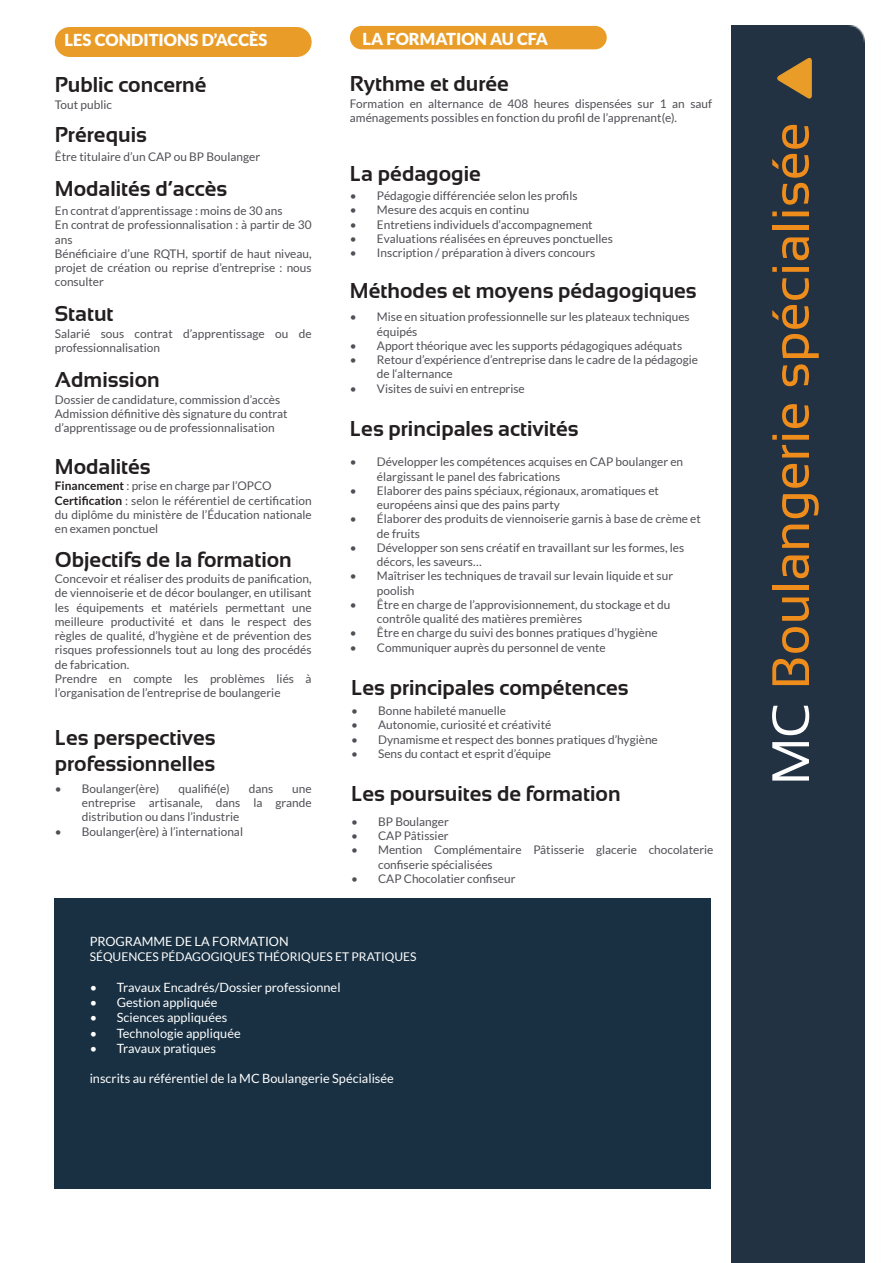
<style>
.page{position:relative;width:893px;height:1263px;background:#fff}
.page>*{position:absolute;margin:0;border:0;box-sizing:border-box;transform-origin:0 0}
.t1{font:52.5px "Sansation";color:#ef8d1c}
.t2{font:700 21.45px/25.8px "Sansation";color:#231f20}
.t3{font:900 16.5px "Lato";color:#fff}
.t4{font:12.75px "Lato";color:#fff}
.t5{font:12px "Lato";color:#fff}
.t6{font:11.85px/14.2px "Lato";color:#504f55}
.s1{font-weight:700;color:#231f20}
.s2{color:#fff}
</style>
<div class="page">
<div style="left:731px;top:26px;width:134px;height:1237px;background:#233242"></div>
<div style="left:55px;top:899px;width:656px;height:290px;background:#183042"></div>
<svg style="left:777px;top:57px;width:35px;height:42px"></svg>
<div style="left:350px;top:26px;width:257px;height:23px;background:#e99d28;border-radius:12px"></div>
<div style="left:55px;top:27px;width:257px;height:30px;background:#e99d28;border-radius:15px"></div>
<p class="t3" style="left:65px;top:30px;width:204px">LES CONDITIONS D’ACCÈS</p>
<p class="t2" style="left:55px;top:72px;width:153px">Public concerné</p>
<p class="t6" style="left:55px;top:97px;width:59px">Tout public</p>
<p class="t2" style="left:55px;top:122px;width:93px">Prérequis</p>
<p class="t6" style="left:55px;top:150px;width:207px">Être titulaire d’un CAP ou BP Boulanger</p>
<p class="t2" style="left:55px;top:176px;width:174px">Modalités d’accès</p>
<p class="t6" style="left:55px;top:204px;width:229px">En contrat d’apprentissage : moins de 30 ans</p>
<p class="t6" style="left:55px;top:218px;width:258px">En contrat de professionnalisation : à partir de 30 ans</p>
<p class="t6" style="left:55px;top:246px;width:258px;text-align:justify">Bénéficiaire d’une RQTH, sportif de haut niveau, projet de création ou reprise d’entreprise : nous consulter</p>
<p class="t2" style="left:55px;top:301px;width:60px">Statut</p>
<p class="t6" style="left:55px;top:326px;width:258px">Salarié sous contrat d’apprentissage ou de professionnalisation</p>
<p class="t2" style="left:55px;top:367px;width:106px">Admission</p>
<p class="t6" style="left:55px;top:392px;width:227px">Dossier de candidature, commission d’accès</p>
<p class="t6" style="left:55px;top:406px;width:234px">Admission définitive dès signature du contrat</p>
<p class="t6" style="left:55px;top:421px;width:221px">d’apprentissage ou de professionnalisation</p>
<p class="t2" style="left:55px;top:453px;width:97px">Modalités</p>
<p class="t6" style="left:55px;top:479px;width:218px"><span class="s1">Financement</span> : prise en charge par l’OPCO</p>
<p class="t6" style="left:55px;top:493px;width:258px;text-align:justify"><span class="s1">Certification</span> : selon le référentiel de certification du diplôme du ministère de l’Éducation nationale en examen ponctuel</p>
<p class="t2" style="left:55px;top:546px;width:238px">Objectifs de la formation</p>
<p class="t6" style="left:55px;top:572px;width:258px;text-align:justify">Concevoir et réaliser des produits de panification, de viennoiserie et de décor boulanger, en utilisant les équipements et matériels permettant une meilleure productivité et dans le respect des règles de qualité, d’hygiène et de prévention des risques professionnels tout au long des procédés de fabrication.</p>
<p class="t6" style="left:55px;top:671px;width:258px">Prendre en compte les problèmes liés à l’organisation de l’entreprise de boulangerie</p>
<p class="t2" style="left:55px;top:725px;width:162px">Les perspectives professionnelles</p>
<p class="t6" style="left:55px;top:781px;width:106px">• Boulanger(ère)</p>
<p class="t6" style="left:178px;top:781px;width:53px">qualifié(e)</p>
<p class="t6" style="left:249px;top:781px;width:26px">dans</p>
<p class="t6" style="left:82px;top:781px;width:231px;text-align:justify;text-indent:210px">une entreprise artisanale, dans la grande distribution ou dans l’industrie</p>
<p class="t6" style="left:55px;top:824px;width:190px">• Boulanger(ère) à l’international</p>
<p class="t3" style="left:363px;top:29px;width:187px">LA FORMATION AU CFA</p>
<p class="t2" style="left:350px;top:71px;width:161px">Rythme et durée</p>
<p class="t6" style="left:350px;top:97px;width:364px">Formation en alternance de 408 heures dispensées sur 1 an sauf aménagements possibles en fonction du profil de l’apprenant(e).</p>
<p class="t2" style="left:350px;top:161px;width:132px">La pédagogie</p>
<p class="t6" style="left:350px;top:189px;width:229px">• Pédagogie différenciée selon les profils</p>
<p class="t6" style="left:350px;top:203px;width:181px">• Mesure des acquis en continu</p>
<p class="t6" style="left:350px;top:217px;width:244px">• Entretiens individuels d’accompagnement</p>
<p class="t6" style="left:350px;top:231px;width:265px">• Evaluations réalisées en épreuves ponctuelles</p>
<p class="t6" style="left:350px;top:246px;width:247px">• Inscription / préparation à divers concours</p>
<p class="t2" style="left:350px;top:277px;width:348px">Méthodes et moyens pédagogiques</p>
<p class="t6" style="left:377px;top:310px;width:314px;text-indent:-27px">• Mise en situation professionnelle sur les plateaux techniques équipés</p>
<p class="t6" style="left:350px;top:338px;width:334px">• Apport théorique avec les supports pédagogiques adéquats</p>
<p class="t6" style="left:377px;top:353px;width:323px;text-indent:-27px">• Retour d’expérience d’entreprise dans le cadre de la pédagogie de l‘alternance</p>
<p class="t6" style="left:350px;top:381px;width:176px">• Visites de suivi en entreprise</p>
<p class="t2" style="left:350px;top:415px;width:230px">Les principales activités</p>
<p class="t6" style="left:377px;top:455px;width:308px;text-indent:-27px">• Développer les compétences acquises en CAP boulanger en élargissant le panel des fabrications</p>
<p class="t6" style="left:377px;top:483px;width:284px;text-indent:-27px">• Elaborer des pains spéciaux, régionaux, aromatiques et européens ainsi que des pains party</p>
<p class="t6" style="left:377px;top:512px;width:325px;text-indent:-27px">• Élaborer des produits de viennoiserie garnis à base de crème et de fruits</p>
<p class="t6" style="left:377px;top:540px;width:309px;text-indent:-27px">• Développer son sens créatif en travaillant sur les formes, les décors, les saveurs…</p>
<p class="t6" style="left:377px;top:569px;width:298px;text-indent:-27px">• Maîtriser les techniques de travail sur levain liquide et sur poolish</p>
<p class="t6" style="left:377px;top:597px;width:295px;text-indent:-27px">• Être en charge de l’approvisionnement, du stockage et du contrôle qualité des matières premières</p>
<p class="t6" style="left:350px;top:626px;width:309px">• Être en charge du suivi des bonnes pratiques d’hygiène</p>
<p class="t6" style="left:350px;top:640px;width:257px">• Communiquer auprès du personnel de vente</p>
<p class="t2" style="left:351px;top:675px;width:279px">Les principales compétences</p>
<p class="t6" style="left:351px;top:704px;width:156px">• Bonne habileté manuelle</p>
<p class="t6" style="left:351px;top:718px;width:202px">• Autonomie, curiosité et créativité</p>
<p class="t6" style="left:351px;top:732px;width:308px">• Dynamisme et respect des bonnes pratiques d’hygiène</p>
<p class="t6" style="left:351px;top:746px;width:201px">• Sens du contact et esprit d’équipe</p>
<p class="t2" style="left:351px;top:780px;width:271px">Les poursuites de formation</p>
<p class="t6" style="left:351px;top:814px;width:99px">• BP Boulanger</p>
<p class="t6" style="left:351px;top:829px;width:99px">• CAP Pâtissier</p>
<p class="t6" style="left:378px;top:843px;width:337px;text-indent:-27px">• Mention Complémentaire Pâtisserie glacerie chocolaterie confiserie spécialisées</p>
<p class="t6" style="left:351px;top:871px;width:166px">• CAP Chocolatier confiseur</p>
<p class="t4" style="left:90px;top:934px;width:201px">PROGRAMME DE LA FORMATION</p>
<p class="t5" style="left:90px;top:950px;width:328px">SÉQUENCES PÉDAGOGIQUES THÉORIQUES ET PRATIQUES</p>
<p class="t4" style="left:90px;top:980px;width:252px">• Travaux Encadrés/Dossier professionnel</p>
<p class="t4" style="left:90px;top:995px;width:129px">• Gestion appliquée</p>
<p class="t4" style="left:90px;top:1010px;width:139px">• Sciences appliquées</p>
<p class="t4" style="left:90px;top:1026px;width:153px">• Technologie appliquée</p>
<p class="t4" style="left:90px;top:1041px;width:128px">• Travaux pratiques</p>
<p class="t4" style="left:90px;top:1072px;width:306px">inscrits au référentiel de la MC Boulangerie Spécialisée</p>
<p class="t1" style="left:761px;top:785px;width:664px;rotate:-90deg"><span class="s2">MC</span> Boulangerie spécialisée</p>
</div>
